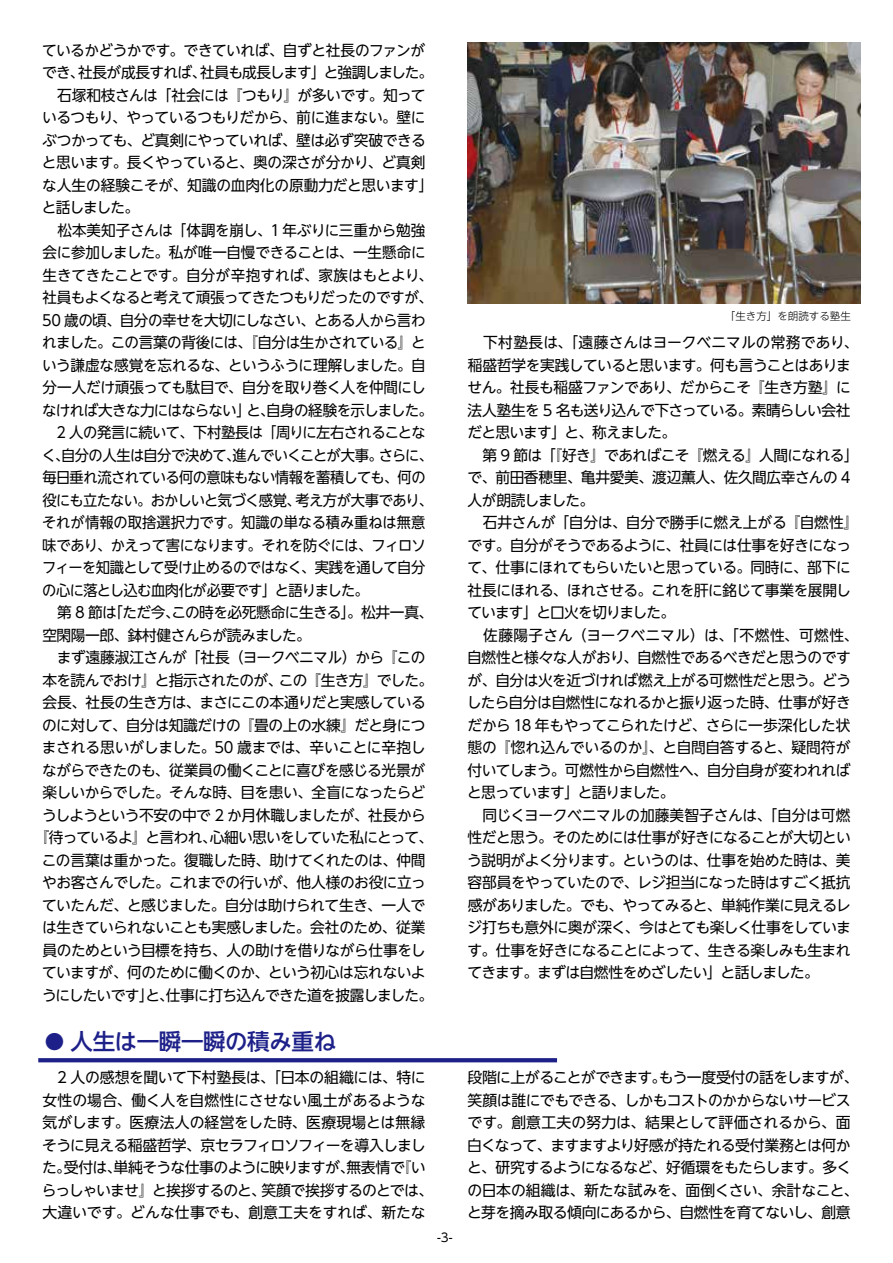
<style>
.page{position:relative;width:893px;height:1263px;background:#fff}
.page>*{position:absolute;margin:0;border:0;box-sizing:border-box;transform-origin:0 0}
.t1{font:500 22.5px "UD Shin Go NT Pr 6 N";letter-spacing:-.015em;color:#1d2088}
.t2{font:15px/22.5px "UD Shin Go NT Pr 6 N";letter-spacing:-.035em;color:#000}
.t3{font:15px "UD Shin Go NT Pr 6 N";letter-spacing:-.035em;color:#000;scale:.95 1}
.t4{font:15px "UD Shin Go NT Pr 6 N";letter-spacing:-.055em;color:#000}
.t5{font:15px "UD Shin Go NT Pr 6 N";letter-spacing:-.015em;color:#000}
.t6{font:15px "UD Shin Go NT Pr 6 N";letter-spacing:.005em;color:#000}
.t7{font:15px "UD Shin Go NT Pr 6 N";letter-spacing:-.005em;color:#000;scale:.95 1}
.t8{font:15px "UD Shin Go NT Pr 6 N";letter-spacing:-.01em;color:#000}
.t9{font:12px "UD Shin Go NT Pr 6 N";color:#000}
.t10{font:300 10.5px "UD Shin Go NT Pr 6 N";color:#000}
.s1{font-size:19.5px}
</style>
<div class="page">
<img style="left:468px;top:43px;width:392px;height:260px">
<svg style="left:38px;top:1058px;width:519px;height:4px;background:#24278b"></svg>
<p class="t2" style="left:42px;top:38px;width:385px">ているかどうかです。できていれば、自ずと社長のファンが</p>
<p class="t4" style="left:42px;top:60px;width:393px">でき、社長が成長すれば、社員も成長します」と強調しました。</p>
<p class="t2" style="left:43px;top:83px;width:385px">　石塚和枝さんは「社会には『つもり』が多いです。知って</p>
<p class="t2" style="left:42px;top:106px;width:385px">いるつもり、やっているつもりだから、前に進まない。壁に</p>
<p class="t2" style="left:42px;top:128px;width:385px">ぶつかっても、ど真剣にやっていれば、壁は必ず突破できる</p>
<p class="t2" style="left:42px;top:151px;width:385px">と思います。長くやっていると、奥の深さが分かり、ど真剣</p>
<p class="t5" style="left:42px;top:173px;width:393px">な人生の経験こそが、知識の血肉化の原動力だと思います」</p>
<p class="t2" style="left:42px;top:196px;width:99px">と話しました。</p>
<p class="t2" style="left:43px;top:218px;width:384px">　松本美知子さんは「体調を崩し、1 年ぶりに三重から勉強</p>
<p class="t2" style="left:42px;top:241px;width:385px">会に参加しました。私が唯一自慢できることは、一生懸命に</p>
<p class="t6" style="left:42px;top:263px;width:392px">生きてきたことです。自分が辛抱すれば、家族はもとより、</p>
<p class="t2" style="left:42px;top:286px;width:392px">社員もよくなると考えて頑張ってきたつもりだったのですが、</p>
<p class="t2" style="left:42px;top:308px;width:385px">50 歳の頃、自分の幸せを大切にしなさい、とある人から言わ</p>
<p class="t2" style="left:42px;top:331px;width:385px">れました。この言葉の背後には、『自分は生かされている』と</p>
<p class="t2" style="left:42px;top:353px;width:385px">いう謙虚な感覚を忘れるな、というふうに理解しました。自</p>
<p class="t2" style="left:42px;top:376px;width:385px">分一人だけ頑張っても駄目で、自分を取り巻く人を仲間にし</p>
<p class="t2" style="left:42px;top:398px;width:392px">なければ大きな力にはならない」と、自身の経験を示しました。</p>
<p class="t3" style="left:43px;top:420px;width:405px">　2 人の発言に続いて、下村塾長は「周りに左右されることな</p>
<p class="t3" style="left:42px;top:443px;width:413px">く、自分の人生は自分で決めて、進んでいくことが大事。さらに、</p>
<p class="t3" style="left:42px;top:465px;width:405px">毎日垂れ流されている何の意味もない情報を蓄積しても、何の</p>
<p class="t3" style="left:42px;top:488px;width:413px">役にも立たない。おかしいと気づく感覚、考え方が大事であり、</p>
<p class="t7" style="left:42px;top:510px;width:405px">それが情報の取捨選択力です。知識の単なる積み重ねは無意</p>
<p class="t3" style="left:42px;top:533px;width:405px">味であり、かえって害になります。それを防ぐには、フィロソ</p>
<p class="t3" style="left:42px;top:555px;width:405px">フィーを知識として受け止めるのではなく、実践を通して自分</p>
<p class="t3" style="left:42px;top:578px;width:345px">の心に落とし込む血肉化が必要です」と語りました。</p>
<p class="t2" style="left:43px;top:601px;width:392px">　第 8 節は「ただ今、この時を必死懸命に生きる」。松井一真、</p>
<p class="t2" style="left:42px;top:623px;width:270px">空閑陽一郎、鉢村健さんらが読みました。</p>
<p class="t2" style="left:43px;top:646px;width:385px">　まず遠藤淑江さんが「社長（ヨークベニマル）から『この</p>
<p class="t2" style="left:42px;top:668px;width:392px">本を読んでおけ』と指示されたのが、この『生き方』でした。</p>
<p class="t2" style="left:42px;top:691px;width:385px">会長、社長の生き方は、まさにこの本通りだと実感している</p>
<p class="t2" style="left:42px;top:713px;width:385px">のに対して、自分は知識だけの『畳の上の水練』だと身につ</p>
<p class="t8" style="left:42px;top:735px;width:385px">まされる思いがしました。50 歳までは、辛いことに辛抱し</p>
<p class="t2" style="left:42px;top:758px;width:384px">ながらできたのも、従業員の働くことに喜びを感じる光景が</p>
<p class="t2" style="left:42px;top:781px;width:384px">楽しいからでした。そんな時、目を患い、全盲になったらど</p>
<p class="t2" style="left:42px;top:803px;width:385px">うしようという不安の中で 2 か月休職しましたが、社長から</p>
<p class="t2" style="left:34px;top:826px;width:400px">『待っているよ』と言われ、心細い思いをしていた私にとって、</p>
<p class="t2" style="left:42px;top:848px;width:385px">この言葉は重かった。復職した時、助けてくれたのは、仲間</p>
<p class="t2" style="left:42px;top:871px;width:385px">やお客さんでした。これまでの行いが、他人様のお役に立っ</p>
<p class="t2" style="left:42px;top:893px;width:385px">ていたんだ、と感じました。自分は助けられて生き、一人で</p>
<p class="t2" style="left:42px;top:916px;width:385px">は生きていられないことも実感しました。会社のため、従業</p>
<p class="t2" style="left:42px;top:938px;width:385px">員のためという目標を持ち、人の助けを借りながら仕事をし</p>
<p class="t2" style="left:42px;top:961px;width:385px">ていますが、何のために働くのか、という初心は忘れないよ</p>
<p class="t2" style="left:42px;top:983px;width:393px">うにしたいです」と、仕事に打ち込んできた道を披露しました。</p>
<p class="t10" style="left:725px;top:307px;width:128px">「生き方」を朗読する塾生</p>
<p class="t2" style="left:467px;top:331px;width:393px">　下村塾長は、「遠藤さんはヨークベニマルの常務であり、稲盛哲学を実践していると思います。何も言うことはありません。社長も稲盛ファンであり、だからこそ『生き方塾』に法人塾生を 5 名も送り込んで下さっている。素晴らしい会社だと思います」と、称えました。<br>　第 9 節は「『好き』であればこそ『燃える』人間になれる」で、前田香穂里、亀井愛美、渡辺薫人、佐久間広幸さんの 4人が朗読しました。<br>　石井さんが「自分は、自分で勝手に燃え上がる『自燃性』です。自分がそうであるように、社員には仕事を好きになって、仕事にほれてもらいたいと思っている。同時に、部下に社長にほれる、ほれさせる。これを肝に銘じて事業を展開しています」と口火を切りました。<br>　佐藤陽子さん（ヨークベニマル）は、「不燃性、可燃性、自燃性と様々な人がおり、自燃性であるべきだと思うのですが、自分は火を近づければ燃え上がる可燃性だと思う。どうしたら自分は自燃性になれるかと振り返った時、仕事が好きだから 18 年もやってこられたけど、さらに一歩深化した状態の『惚れ込んでいるのか』、と自問自答すると、疑問符が付いてしまう。可燃性から自燃性へ、自分自身が変われればと思っています」と語りました。<br>　同じくヨークベニマルの加藤美智子さんは、「自分は可燃性だと思う。そのためには仕事が好きになることが大切という説明がよく分ります。というのは、仕事を始めた時は、美容部員をやっていたので、レジ担当になった時はすごく抵抗感がありました。でも、やってみると、単純作業に見えるレジ打ちも意外に奥が深く、今はとても楽しく仕事をしています。仕事を好きになることによって、生きる楽しみも生まれてきます。まずは自燃性をめざしたい」と話しました。</p>
<h1 class="t1" style="left:45px;top:1023px;width:293px"><span class="s1">●</span> 人生は一瞬一瞬の積み重ね</h1>
<p class="t2" style="left:42px;top:1066px;width:393px">　2 人の感想を聞いて下村塾長は、「日本の組織には、特に女性の場合、働く人を自燃性にさせない風土があるような気がします。医療法人の経営をした時、医療現場とは無縁そうに見える稲盛哲学、京セラフィロソフィーを導入しました。受付は、単純そうな仕事のように映りますが、無表情で『いらっしゃいませ』と挨拶するのと、笑顔で挨拶するのとでは、大違いです。どんな仕事でも、創意工夫をすれば、新たな</p>
<p class="t2" style="left:467px;top:1066px;width:393px">段階に上がることができます。もう一度受付の話をしますが、笑顔は誰にでもできる、しかもコストのかからないサービスです。創意工夫の努力は、結果として評価されるから、面白くなって、ますますより好感が持たれる受付業務とは何かと、研究するようになるなど、好循環をもたらします。多くの日本の組織は、新たな試みを、面倒くさい、余計なこと、と芽を摘み取る傾向にあるから、自燃性を育てないし、創意</p>
<p class="t9" style="left:437px;top:1227px;width:17px">-3-</p>
</div>
